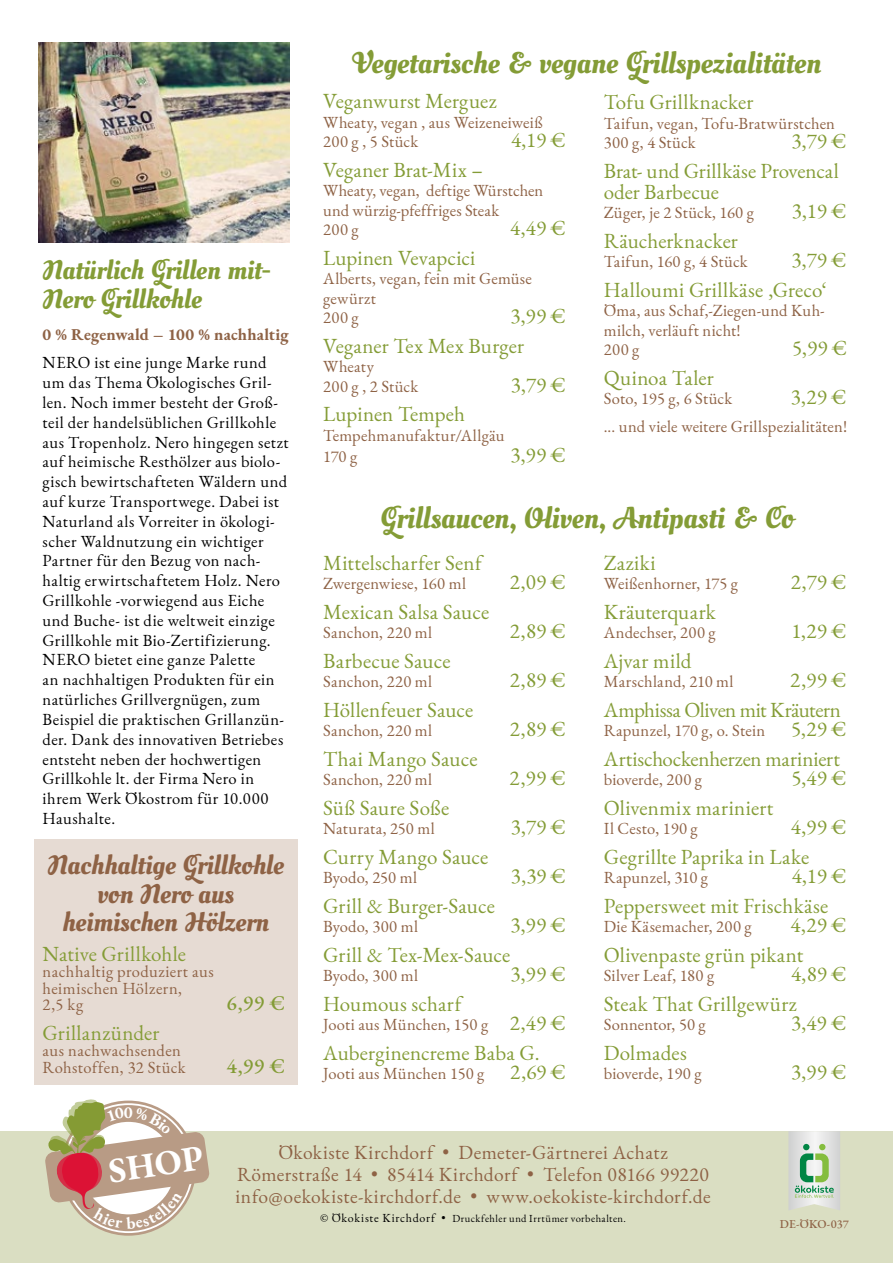
<style>
.page{position:relative;width:893px;height:1263px;background:#fff}
.page>*{position:absolute;margin:0;border:0;box-sizing:border-box;transform-origin:0 0}
.t1{font:700 35.4px "EB Garamond";color:#fff}
.t2{font:30px "Oleo Script Swash Caps";letter-spacing:-.005em;color:#849c36}
.t3{font:27px/28.5px "Oleo Script Swash Caps";letter-spacing:-.005em;color:#8e6245;text-align:center}
.t4{font:27px/28.5px "Oleo Script Swash Caps";letter-spacing:-.005em;color:#849c36}
.t5{font:21px/29.5px "EB Garamond";letter-spacing:.005em;color:#849c36}
.t6{font:21px/29.5px "EB Garamond";letter-spacing:-.025em;color:#849c36;text-align:right}
.t7{font:500 21px "EB Garamond";color:#849c36}
.t8{font:19.5px/21.6px "EB Garamond";letter-spacing:.02em;color:#8e6245;text-align:center}
.t9{font:16.5px/19.5px "EB Garamond";letter-spacing:.015em;color:#8e6245}
.t10{font:16.5px/19.8px "EB Garamond";letter-spacing:.025em;color:#000}
.t11{font:700 16.5px "EB Garamond";letter-spacing:.01em;color:#8e6245}
.t12{font:500 12px "EB Garamond";letter-spacing:-.005em;color:#8e6245}
.t13{font:10.5px "EB Garamond";letter-spacing:.04em;color:#000}
.s1{font-size:21px;color:#849c36}
.s2{font-size:12px}
</style>
<div class="page">
<div style="left:0;top:1131px;width:893px;height:132px;background:#dadec2"></div>
<svg style="left:789px;top:1131px;width:51px;height:79px;background:#c3d5c3"></svg>
<div style="left:34px;top:839px;width:264px;height:245px;background:#e6dbd3"></div>
<img style="left:39px;top:43px;width:250px;height:199px">
<svg style="left:45px;top:1099px;width:165px;height:130px"></svg>
<h3 class="t4" style="left:43px;top:257px;width:230px">Natürlich Grillen mit-<br>Nero Grillkohle</h3>
<p class="t11" style="left:43px;top:323px;width:248px">0 % Regenwald – 100 % nachhaltig</p>
<p class="t10" style="left:43px;top:353px;width:248px">NERO ist eine junge Marke rund um das Thema Ökologisches Gril&shy;len. Noch immer besteht der Groß&shy;teil der handelsüblichen Grillkohle aus Tropenholz. Nero hingegen setzt auf heimische Resthölzer aus biolo&shy;gisch bewirtschafteten Wäldern und auf kurze Transportwege. Dabei ist Naturland als Vorreiter in ökologi&shy;scher Waldnutzung ein wichtiger Partner für den Bezug von nach&shy;haltig erwirtschaftetem Holz. Nero Grillkohle -vorwiegend aus Eiche und Buche- ist die weltweit einzige Grillkohle mit Bio-Zertifizierung.<br>NERO bietet eine ganze Palette<br>an nachhaltigen Produkten für ein natürliches Grillvergnügen, zum Beispiel die praktischen Grillanzün&shy;der. Dank des innovativen Betriebes entsteht neben der hochwertigen Grillkohle lt. der Firma Nero in ihrem Werk Ökostrom für 10.000<br>Haushalte.</p>
<h3 class="t3" style="left:48px;top:852px;width:238px">Nachhaltige Grillkohle von Nero aus heimischen Hölzern</h3>
<p class="t5" style="left:43px;top:939px;width:145px">Native Grillkohle</p>
<p class="t9" style="left:43px;top:964px;width:173px;line-height:16.5px">nachhaltig produziert aus heimischen Hölzern,<br>2,5 kg</p>
<p class="t7" style="left:226px;top:989px;width:60px">6,99 €</p>
<p class="t5" style="left:43px;top:1018px;width:118px">Grillanzünder</p>
<p class="t9" style="left:43px;top:1043px;width:145px;line-height:16.5px">aus nachwachsenden<br>Rohstoffen, 32 Stück</p>
<p class="t7" style="left:226px;top:1052px;width:60px">4,99 €</p>
<h2 class="t2" style="left:352px;top:44px;width:470px">Vegetarische &amp; vegane Grillspezialitäten</h2>
<p class="t5" style="left:323px;top:87px;width:175px">Veganwurst Merguez</p>
<p class="t9" style="left:323px;top:113px;width:221px">Wheaty, vegan , aus Weizeneiweiß<br>200 g , 5 Stück</p>
<p class="t5" style="left:511px;top:126px;width:56px">4,19 €</p>
<p class="t5" style="left:323px;top:155px;width:161px">Veganer Brat-Mix –</p>
<p class="t9" style="left:323px;top:181px;width:222px">Wheaty, vegan, deftige Würstchen und würzig-pfeffriges Steak<br>200 g</p>
<p class="t5" style="left:510px;top:214px;width:57px">4,49 €</p>
<p class="t5" style="left:323px;top:243px;width:154px">Lupinen Vevapcici</p>
<p class="t9" style="left:323px;top:269px;width:210px">Alberts, vegan, fein mit Gemüse gewürzt<br>200 g</p>
<p class="t5" style="left:323px;top:302px;width:244px;text-indent:187px">3,99 €<br>Veganer Tex Mex Burger</p>
<p class="t9" style="left:323px;top:357px;width:97px">Wheaty<br>200 g , 2 Stück</p>
<p class="t5" style="left:511px;top:370px;width:56px">3,79 €</p>
<p class="t5" style="left:323px;top:400px;width:143px">Lupinen Tempeh</p>
<p class="t9" style="left:323px;top:425px;width:183px;line-height:21px">Tempehmanufaktur/Allgäu<br>170 g</p>
<p class="t5" style="left:510px;top:440px;width:57px">3,99 €</p>
<p class="t5" style="left:604px;top:88px;width:151px">Tofu Grillknacker</p>
<p class="t9" style="left:604px;top:114px;width:233px">Taifun, vegan, Tofu-Bratwürstchen<br>300 g, 4 Stück</p>
<p class="t5" style="left:604px;top:127px;width:244px;text-indent:188px">3,79 €<br>Brat- und Grillkäse Provencal</p>
<p class="t5" style="left:604px;top:177px;width:117px">oder Barbecue</p>
<p class="t9" style="left:604px;top:203px;width:152px">Züger, je 2 Stück, 160 g</p>
<p class="t5" style="left:792px;top:197px;width:56px">3,19 €</p>
<p class="t5" style="left:604px;top:226px;width:136px">Räucherknacker</p>
<p class="t9" style="left:604px;top:252px;width:145px">Taifun, 160 g, 4 Stück</p>
<p class="t5" style="left:604px;top:246px;width:244px;text-indent:188px">3,79 €<br>Halloumi Grillkäse ‚Greco‘</p>
<p class="t9" style="left:604px;top:301px;width:222px">Öma, aus Schaf,-Ziegen-und Kuh&shy;milch, verläuft nicht!<br>200 g</p>
<p class="t5" style="left:792px;top:334px;width:56px">5,99 €</p>
<p class="t5" style="left:604px;top:363px;width:112px">Quinoa Taler</p>
<p class="t9" style="left:604px;top:389px;width:130px">Soto, 195 g, 6 Stück</p>
<p class="t5" style="left:791px;top:383px;width:57px">3,29 €</p>
<p class="t9" style="left:604px;top:417px;width:245px">... und viele weitere Grillspezialitäten!</p>
<h2 class="t2" style="left:380px;top:499px;width:415px">Grillsaucen, Oliven, Antipasti &amp; Co</h2>
<p class="t5" style="left:604px;top:548px;width:53px">Zaziki</p>
<p class="t9" style="left:604px;top:574px;width:136px">Weißenhorner, 175 g</p>
<p class="t5" style="left:791px;top:567px;width:57px">2,79 €</p>
<p class="t5" style="left:604px;top:597px;width:113px">Kräuterquark</p>
<p class="t9" style="left:604px;top:623px;width:113px">Andechser, 200 g</p>
<p class="t5" style="left:791px;top:616px;width:56px">1,29 €</p>
<p class="t5" style="left:604px;top:646px;width:89px">Ajvar mild</p>
<p class="t9" style="left:604px;top:672px;width:131px">Marschland, 210 ml</p>
<p class="t5" style="left:323px;top:548px;width:160px">Mittelscharfer Senf</p>
<p class="t9" style="left:323px;top:574px;width:144px">Zwergenwiese, 160 ml</p>
<p class="t5" style="left:510px;top:567px;width:57px">2,09 €</p>
<p class="t5" style="left:323px;top:597px;width:168px">Mexican Salsa Sauce</p>
<p class="t9" style="left:323px;top:623px;width:111px">Sanchon, 220 ml</p>
<p class="t5" style="left:510px;top:616px;width:57px">2,89 €</p>
<p class="t5" style="left:323px;top:646px;width:129px">Barbecue Sauce</p>
<p class="t9" style="left:323px;top:672px;width:111px">Sanchon, 220 ml</p>
<p class="t5" style="left:510px;top:665px;width:57px">2,89 €</p>
<p class="t5" style="left:323px;top:695px;width:152px">Höllenfeuer Sauce</p>
<p class="t9" style="left:323px;top:721px;width:111px">Sanchon, 220 ml</p>
<p class="t5" style="left:510px;top:714px;width:57px">2,89 €</p>
<p class="t5" style="left:323px;top:744px;width:156px">Thai Mango Sauce</p>
<p class="t9" style="left:323px;top:770px;width:111px">Sanchon, 220 ml</p>
<p class="t5" style="left:510px;top:763px;width:57px">2,99 €</p>
<p class="t5" style="left:323px;top:793px;width:128px">Süß Saure Soße</p>
<p class="t9" style="left:323px;top:819px;width:113px">Naturata, 250 ml</p>
<p class="t5" style="left:511px;top:812px;width:56px">3,79 €</p>
<p class="t5" style="left:323px;top:842px;width:167px">Curry Mango Sauce</p>
<p class="t9" style="left:323px;top:868px;width:95px">Byodo, 250 ml</p>
<p class="t5" style="left:511px;top:861px;width:56px">3,39 €</p>
<p class="t5" style="left:323px;top:891px;width:173px">Grill &amp; Burger-Sauce</p>
<p class="t9" style="left:323px;top:917px;width:96px">Byodo, 300 ml</p>
<p class="t5" style="left:510px;top:910px;width:57px">3,99 €</p>
<p class="t5" style="left:323px;top:940px;width:189px">Grill &amp; Tex-Mex-Sauce</p>
<p class="t9" style="left:323px;top:966px;width:96px">Byodo, 300 ml</p>
<p class="t5" style="left:510px;top:959px;width:57px">3,99 €</p>
<p class="t5" style="left:323px;top:989px;width:140px">Houmous scharf</p>
<p class="t9" style="left:323px;top:1015px;width:244px">Jooti aus München, 150 g <span class="s1">2,49 €</span></p>
<p class="t5" style="left:323px;top:1038px;width:218px">Auberginencreme Baba G.</p>
<p class="t9" style="left:323px;top:1064px;width:244px">Jooti aus München 150 g <span class="s1">2,69 €</span></p>
<p class="t6" style="left:604px;top:665px;width:244px">2,99 €<br>Amphissa Oliven mit Kräutern</p>
<p class="t9" style="left:604px;top:721px;width:244px">Rapunzel, 170 g, o. Stein <span class="s1">5,29 €</span></p>
<p class="t5" style="left:604px;top:744px;width:238px">Artischockenherzen mariniert</p>
<p class="t9" style="left:604px;top:770px;width:100px">bioverde, 200 g</p>
<p class="t5" style="left:791px;top:763px;width:56px">5,49 €</p>
<p class="t5" style="left:604px;top:793px;width:171px">Olivenmix mariniert</p>
<p class="t9" style="left:604px;top:819px;width:95px">Il Cesto, 190 g</p>
<p class="t5" style="left:604px;top:812px;width:244px;text-indent:187px">4,99 €<br>Gegrillte Paprika in Lake</p>
<p class="t9" style="left:604px;top:868px;width:106px">Rapunzel, 310 g</p>
<p class="t5" style="left:604px;top:861px;width:244px;text-indent:188px">4,19 €<br>Peppersweet mit Frischkäse</p>
<p class="t9" style="left:604px;top:917px;width:149px">Die Käsemacher, 200 g</p>
<p class="t5" style="left:604px;top:910px;width:244px;text-indent:187px">4,29 €<br>Olivenpaste grün pikant</p>
<p class="t9" style="left:604px;top:966px;width:112px">Silver Leaf, 180 g</p>
<p class="t5" style="left:604px;top:959px;width:244px;text-indent:187px">4,89 €<br>Steak That Grillgewürz</p>
<p class="t9" style="left:604px;top:1015px;width:103px">Sonnentor, 50 g</p>
<p class="t5" style="left:791px;top:1008px;width:57px">3,49 €</p>
<p class="t5" style="left:604px;top:1038px;width:85px">Dolmades</p>
<p class="t9" style="left:604px;top:1064px;width:99px">bioverde, 190 g</p>
<p class="t5" style="left:791px;top:1057px;width:57px">3,99 €</p>
<h1 class="t1" style="left:105px;top:1146px;width:97px;rotate:-8deg">SHOP</h1>
<p class="t8" style="left:235px;top:1142px;width:477px">Ökokiste Kirchdorf • Demeter-Gärtnerei Achatz<br>Römerstraße 14 • 85414 Kirchdorf • Telefon 08166 99220 info@oekokiste-kirchdorf.de • www.oekokiste-kirchdorf.de</p>
<p class="t13" style="left:320px;top:1212px;width:307px"><span class="s2">© Ökokiste Kirchdorf •</span> Druckfehler und Irrtümer vorbehalten.</p>
<p class="t12" style="left:780px;top:1216px;width:70px">DE-ÖKO-037</p>
</div>
